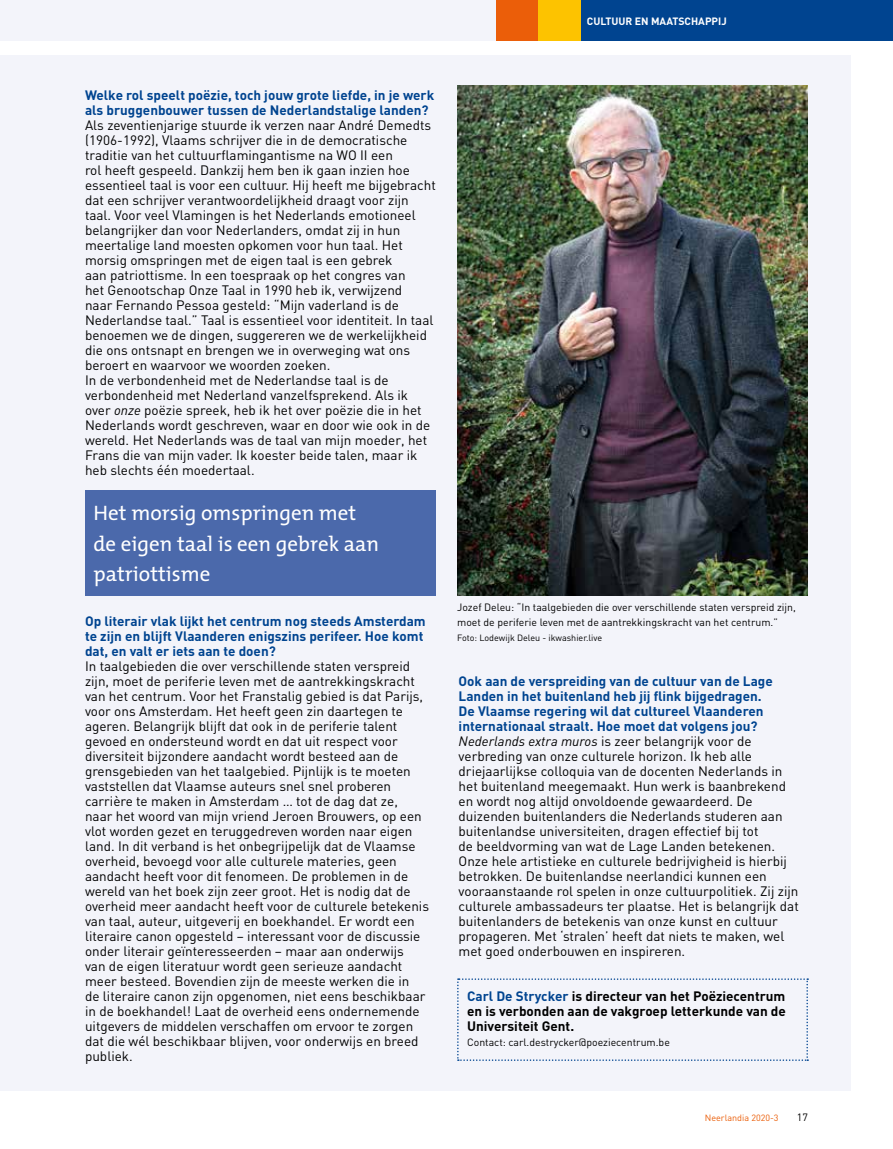
<style>
.page{position:relative;width:893px;height:1149px;background:#fff}
.page>*{position:absolute;margin:0;border:0;box-sizing:border-box;transform-origin:0 0}
.t1{font:21px/30px "The Mix";color:#fff}
.t2{font:13.5px/15px "DIN";color:#000}
.t3{font:700 13.5px/15px "DIN";color:#004490}
.t4{font:700 13.5px/15px "DIN";color:#000;text-align:justify}
.t5{font:10.5px/15px "DIN";color:#000}
.t6{font:700 10.5px "DIN";color:#fff}
.t7{font:9px "DIN";color:#000}
.t8{font:9px "DIN";color:#eb5e09}
.s1{font-style:italic}
.s2{font-weight:700;color:#004490}
.s3{color:#004490}
</style>
<div class="page">
<div style="left:0;top:55px;width:850px;height:1035px;background:#f3f4fa"></div>
<div style="left:85px;top:490px;width:351px;height:105px;background:#4b69ab"></div>
<div style="left:0;top:0;width:893px;height:40px;background:#f3f4fa"></div>
<div style="left:581px;top:0;width:312px;height:40px;background:#004490"></div>
<div style="left:496px;top:0;width:43px;height:40px;background:#eb5e09"></div>
<div style="left:539px;top:0;width:42px;height:40px;background:#fdc300"></div>
<img style="left:457px;top:85px;width:351px;height:510px">
<svg style="left:457px;top:978px;width:351px;height:82px"></svg>
<p class="t6" style="left:587px;top:14px;width:141px">CULTUUR EN MAATSCHAPPIJ</p>
<p class="t3" style="left:85px;top:87px;width:351px">Welke rol speelt poëzie, toch jouw grote liefde, in je werk als bruggenbouwer tussen de Nederlandstalige landen?</p>
<p class="t2" style="left:85px;top:117px;width:352px">Als zeventienjarige stuurde ik verzen naar André Demedts (1906-1992), Vlaams schrijver die in de democratische traditie van het cultuurflamingantisme na WO II een<br>rol heeft gespeeld. Dankzij hem ben ik gaan inzien hoe essentieel taal is voor een cultuur. Hij heeft me bijgebracht dat een schrijver verantwoordelijkheid draagt voor zijn taal. Voor veel Vlamingen is het Nederlands emotioneel belangrijker dan voor Nederlanders, omdat zij in hun meertalige land moesten opkomen voor hun taal. Het morsig omspringen met de eigen taal is een gebrek<br>aan patriottisme. In een toespraak op het congres van<br>het Genootschap Onze Taal in 1990 heb ik, verwijzend<br>naar Fernando Pessoa gesteld: “Mijn vaderland is de Nederlandse taal.” Taal is essentieel voor identiteit. In taal benoemen we de dingen, suggereren we de werkelijkheid die ons ontsnapt en brengen we in overweging wat ons beroert en waarvoor we woorden zoeken.<br>In de verbondenheid met de Nederlandse taal is de verbondenheid met Nederland vanzelfsprekend. Als ik over <span class="s1">onze</span> poëzie spreek, heb ik het over poëzie die in het Nederlands wordt geschreven, waar en door wie ook in de wereld. Het Nederlands was de taal van mijn moeder, het Frans die van mijn vader. Ik koester beide talen, maar ik heb slechts één moedertaal.</p>
<h1 class="t1" style="left:94px;top:497px;width:287px">Het morsig omspringen met de eigen taal is een gebrek aan patriottisme</h1>
<p class="t3" style="left:85px;top:612px;width:342px">Op literair vlak lijkt het centrum nog steeds Amsterdam te zijn en blijft Vlaanderen enigszins perifeer. Hoe komt dat, en valt er iets aan te doen?</p>
<p class="t2" style="left:85px;top:657px;width:345px">In taalgebieden die over verschillende staten verspreid zijn, moet de periferie leven met de aantrekkingskracht van het centrum. Voor het Franstalig gebied is dat Parijs, voor ons Amsterdam. Het heeft geen zin daartegen te ageren. Belangrijk blijft dat ook in de periferie talent gevoed en ondersteund wordt en dat uit respect voor diversiteit bijzondere aandacht wordt besteed aan de grensgebieden van het taalgebied. Pijnlijk is te moeten vaststellen dat Vlaamse auteurs snel snel proberen carrière te maken in Amsterdam … tot de dag dat ze,<br>naar het woord van mijn vriend Jeroen Brouwers, op een vlot worden gezet en teruggedreven worden naar eigen land. In dit verband is het onbegrijpelijk dat de Vlaamse overheid, bevoegd voor alle culturele materies, geen aandacht heeft voor dit fenomeen. De problemen in de wereld van het boek zijn zeer groot. Het is nodig dat de overheid meer aandacht heeft voor de culturele betekenis van taal, auteur, uitgeverij en boekhandel. Er wordt een literaire canon opgesteld – interessant voor de discussie onder literair geïnteresseerden – maar aan onderwijs<br>van de eigen literatuur wordt geen serieuze aandacht meer besteed. Bovendien zijn de meeste werken die in<br>de literaire canon zijn opgenomen, niet eens beschikbaar in de boekhandel! Laat de overheid eens ondernemende uitgevers de middelen verschaffen om ervoor te zorgen dat die wél beschikbaar blijven, voor onderwijs en breed publiek.</p>
<p class="t5" style="left:457px;top:599px;width:340px">Jozef Deleu: “In taalgebieden die over verschillende staten verspreid zijn, moet de periferie leven met de aantrekkingskracht van het centrum.”</p>
<p class="t7" style="left:457px;top:631px;width:147px">Foto: Lodewijk Deleu - ikwashier.live</p>
<p class="t2" style="left:459px;top:672px;width:342px"><span class="s2">Ook aan de verspreiding van de cultuur van de Lage Landen in het buitenland heb jij flink bijgedragen.<br>De Vlaamse regering wil dat cultureel Vlaanderen internationaal straalt. Hoe moet dat volgens jou?<br></span><span class="s1">Nederlands extra muros</span> is zeer belangrijk voor de verbreding van onze culturele horizon. Ik heb alle driejaarlijkse colloquia van de docenten Nederlands in het buitenland meegemaakt. Hun werk is baanbrekend en wordt nog altijd onvoldoende gewaardeerd. De duizenden buitenlanders die Nederlands studeren aan buitenlandse universiteiten, dragen effectief bij tot<br>de beeldvorming van wat de Lage Landen betekenen.<br>Onze hele artistieke en culturele bedrijvigheid is hierbij betrokken. De buitenlandse neerlandici kunnen een vooraanstaande rol spelen in onze cultuurpolitiek. Zij zijn culturele ambassadeurs ter plaatse. Het is belangrijk dat buitenlanders de betekenis van onze kunst en cultuur propageren. Met ‘stralen’ heeft dat niets te maken, wel met goed onderbouwen en inspireren.</p>
<p class="t4" style="left:467px;top:987px;width:320px"><span class="s3">Carl De Strycker</span> is directeur van het Poëziecentrum en is verbonden aan de vakgroep letterkunde van de Universiteit Gent.</p>
<p class="t5" style="left:467px;top:1034px;width:204px">Contact: carl.destrycker@poeziecentrum.be</p>
<p class="t8" style="left:705px;top:1111px;width:75px">Neerlandia 2020-3</p>
<p class="t5" style="left:797px;top:1109px;width:12px">17</p>
</div>
